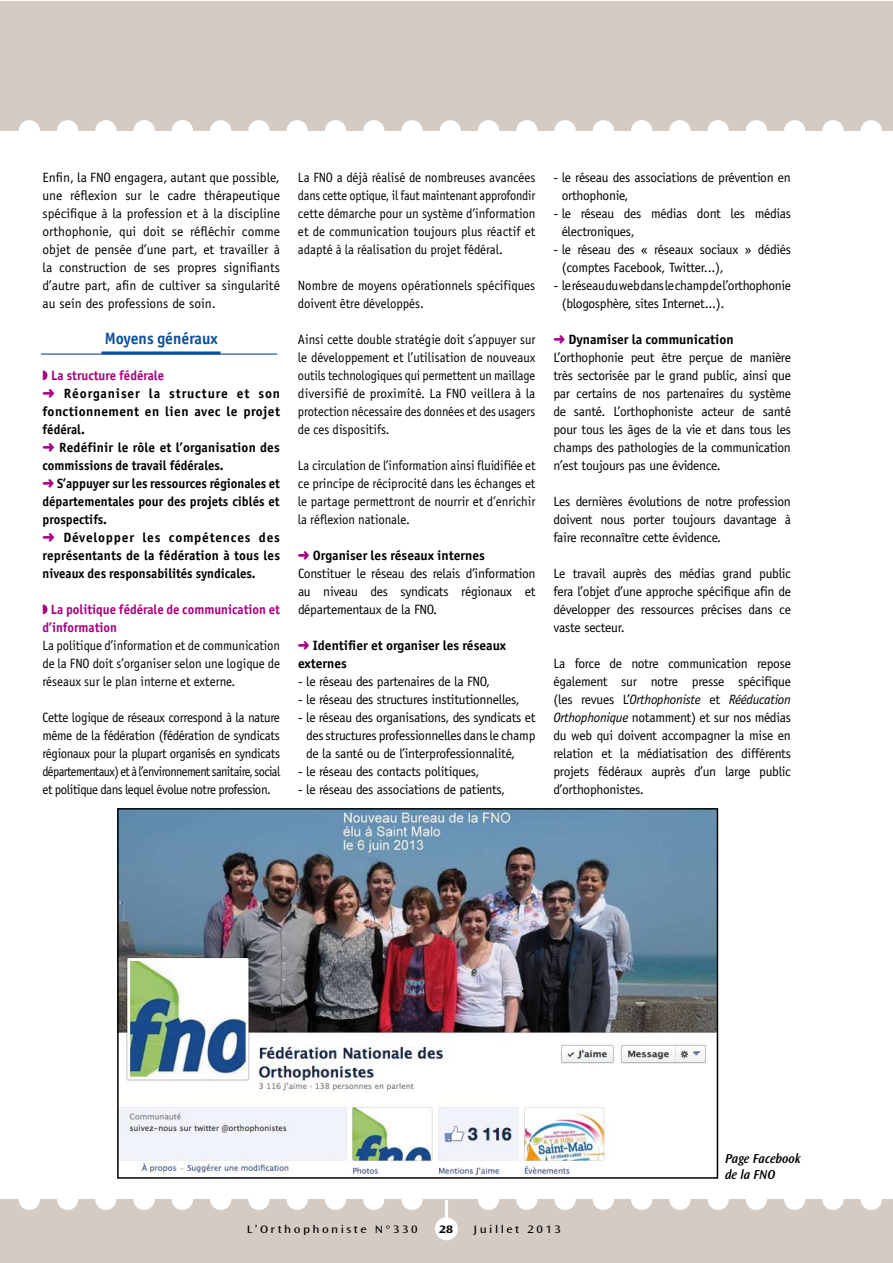
<style>
.page{position:relative;width:893px;height:1263px;background:#fff}
.page>*{position:absolute;margin:0;border:0;box-sizing:border-box;transform-origin:0 0}
.t1{font:700 16.5px "Officina Sans Std";color:#0a509c;scale:.95 1}
.t2{font:13.5px/18px "Officina Sans Std";letter-spacing:-.02em;color:#000;text-align:justify}
.t3{font:13.5px/18px "Officina Sans Std";letter-spacing:-.02em;color:#000;text-align:justify;scale:.95 1}
.t4{font:700 13.5px/18px "Officina Sans Std";color:#000}
.t5{font:13.5px/18px "Officina Sans Std";letter-spacing:-.02em;color:#000;text-align:justify;scale:.94 1}
.t6{font:13.5px/18px "Officina Sans Std";color:#000;scale:.96 1}
.t7{font:700 13.5px/18px "Officina Sans Std";color:#a5027d;scale:.95 1}
.t8{font:italic 600 13.5px/16.5px "Ocean Sans Std";color:#000;scale:.95 1}
.t9{font:semi-expanded 11.25px "Ocean Sans Std";letter-spacing:.2em;color:#000;scale:1.1 1}
.t10{font:700 semi-expanded 11.25px "Ocean Sans Std";color:#000;scale:1.1 1}
.s1{color:#a5027d}
.s2{font-weight:700}
.s3{font-style:italic}
</style>
<div class="page">
<div style="left:0;top:1px;width:892px;height:130px;background:#d4cbc5"></div>
<div style="left:19px;top:120px;width:21px;height:21px;background:#fff;border-radius:50%"></div>
<div style="left:57px;top:120px;width:21px;height:21px;background:#fff;border-radius:50%"></div>
<div style="left:95px;top:120px;width:21px;height:21px;background:#fff;border-radius:50%"></div>
<div style="left:133px;top:120px;width:22px;height:21px;background:#fff;border-radius:50%"></div>
<div style="left:172px;top:120px;width:21px;height:21px;background:#fff;border-radius:50%"></div>
<div style="left:210px;top:120px;width:21px;height:21px;background:#fff;border-radius:50%"></div>
<div style="left:248px;top:120px;width:22px;height:21px;background:#fff;border-radius:50%"></div>
<div style="left:287px;top:120px;width:21px;height:21px;background:#fff;border-radius:50%"></div>
<div style="left:325px;top:120px;width:21px;height:21px;background:#fff;border-radius:50%"></div>
<div style="left:363px;top:120px;width:21px;height:21px;background:#fff;border-radius:50%"></div>
<div style="left:401px;top:120px;width:22px;height:21px;background:#fff;border-radius:50%"></div>
<div style="left:440px;top:120px;width:21px;height:21px;background:#fff;border-radius:50%"></div>
<div style="left:478px;top:120px;width:21px;height:21px;background:#fff;border-radius:50%"></div>
<div style="left:516px;top:120px;width:21px;height:21px;background:#fff;border-radius:50%"></div>
<div style="left:554px;top:120px;width:22px;height:21px;background:#fff;border-radius:50%"></div>
<div style="left:593px;top:120px;width:21px;height:21px;background:#fff;border-radius:50%"></div>
<div style="left:631px;top:120px;width:21px;height:21px;background:#fff;border-radius:50%"></div>
<div style="left:669px;top:120px;width:22px;height:21px;background:#fff;border-radius:50%"></div>
<div style="left:708px;top:120px;width:21px;height:21px;background:#fff;border-radius:50%"></div>
<div style="left:746px;top:120px;width:21px;height:21px;background:#fff;border-radius:50%"></div>
<div style="left:784px;top:120px;width:21px;height:21px;background:#fff;border-radius:50%"></div>
<div style="left:822px;top:120px;width:22px;height:21px;background:#fff;border-radius:50%"></div>
<div style="left:861px;top:120px;width:21px;height:21px;background:#fff;border-radius:50%"></div>
<div style="left:0;top:1199px;width:892px;height:64px;background:#d4cbc5"></div>
<div style="left:435px;top:1217px;width:23px;height:23px;background:#fff;border-radius:50%"></div>
<hr style="left:445px;top:1200px;width:3px;height:19px;background:#fff">
<div style="left:19px;top:1189px;width:21px;height:21px;background:#fff;border-radius:50%"></div>
<div style="left:57px;top:1189px;width:21px;height:21px;background:#fff;border-radius:50%"></div>
<div style="left:95px;top:1189px;width:21px;height:21px;background:#fff;border-radius:50%"></div>
<div style="left:133px;top:1189px;width:22px;height:21px;background:#fff;border-radius:50%"></div>
<div style="left:172px;top:1189px;width:21px;height:21px;background:#fff;border-radius:50%"></div>
<div style="left:210px;top:1189px;width:21px;height:21px;background:#fff;border-radius:50%"></div>
<div style="left:248px;top:1189px;width:22px;height:21px;background:#fff;border-radius:50%"></div>
<div style="left:287px;top:1189px;width:21px;height:21px;background:#fff;border-radius:50%"></div>
<div style="left:325px;top:1189px;width:21px;height:21px;background:#fff;border-radius:50%"></div>
<div style="left:363px;top:1189px;width:21px;height:21px;background:#fff;border-radius:50%"></div>
<div style="left:401px;top:1189px;width:22px;height:21px;background:#fff;border-radius:50%"></div>
<div style="left:478px;top:1189px;width:21px;height:21px;background:#fff;border-radius:50%"></div>
<div style="left:516px;top:1189px;width:21px;height:21px;background:#fff;border-radius:50%"></div>
<div style="left:554px;top:1189px;width:22px;height:21px;background:#fff;border-radius:50%"></div>
<div style="left:593px;top:1189px;width:21px;height:21px;background:#fff;border-radius:50%"></div>
<div style="left:631px;top:1189px;width:21px;height:21px;background:#fff;border-radius:50%"></div>
<div style="left:669px;top:1189px;width:21px;height:21px;background:#fff;border-radius:50%"></div>
<div style="left:708px;top:1189px;width:21px;height:21px;background:#fff;border-radius:50%"></div>
<div style="left:746px;top:1189px;width:21px;height:21px;background:#fff;border-radius:50%"></div>
<div style="left:784px;top:1189px;width:21px;height:21px;background:#fff;border-radius:50%"></div>
<div style="left:822px;top:1189px;width:22px;height:21px;background:#fff;border-radius:50%"></div>
<div style="left:861px;top:1189px;width:21px;height:21px;background:#fff;border-radius:50%"></div>
<hr style="left:41px;top:353px;width:236px;height:2px;background:#0a509c">
<div style="left:101px;top:351px;width:120px;height:3px;border:2px solid #0a509c"></div>
<img style="left:120px;top:811px;width:595px;height:365px">
<div style="left:117px;top:808px;width:601px;height:371px;border:2px solid #000"></div>
<p class="t2" style="left:43px;top:168px;width:239px">Enfin, la FNO engagera, autant que possible, une réflexion sur le cadre thérapeutique spécifique à la profession et à la discipline orthophonie, qui doit se réfléchir comme objet de pensée d’une part, et travailler à la construction de ses propres signifiants d’autre part, afin de cultiver sa singularité au sein des professions de soin.</p>
<p class="t1" style="left:105px;top:328px;width:121px">Moyens généraux</p>
<p class="t4" style="left:43px;top:366px;width:239px"><span class="s1">◗ La structure fédérale<br>➜</span> Réorganiser la structure et son fonctionnement en lien avec le projet fédéral.<br><span class="s1">➜</span> Redéfinir le rôle et l’organisation des commissions de travail fédérales.<br><span class="s1">➜</span> S’appuyer sur les ressources régionales et départementales pour des projets ciblés et prospectifs.<br><span class="s1">➜</span> Développer les compétences des représentants de la fédération à tous les niveaux des responsabilités syndicales.</p>
<p class="t7" style="left:43px;top:600px;width:251px">◗ La politique fédérale de communication et d’information</p>
<p class="t5" style="left:43px;top:636px;width:254px">La politique d’information et de communication de la FNO doit s’organiser selon une logique de réseaux sur le plan interne et externe.</p>
<p class="t2" style="left:43px;top:708px;width:239px">Cette logique de réseaux correspond à la nature même de la fédération (fédération de syndicats régionaux pour la plupart organisés en syndicats départementaux) et à l’environnement sanitaire, social et politique dans lequel évolue notre profession.</p>
<p class="t3" style="left:298px;top:168px;width:251px">La FNO a déjà réalisé de nombreuses avancées dans cette optique, il faut maintenant approfondir cette démarche pour un système d’information et de communication toujours plus réactif et adapté à la réalisation du projet fédéral.</p>
<p class="t6" style="left:298px;top:276px;width:249px">Nombre de moyens opérationnels spécifiques doivent être développés.</p>
<p class="t3" style="left:298px;top:330px;width:251px">Ainsi cette double stratégie doit s’appuyer sur le développement et l’utilisation de nouveaux outils technologiques qui permettent un maillage diversifié de proximité. La FNO veillera à la protection nécessaire des données et des usagers de ces dispositifs.</p>
<p class="t5" style="left:298px;top:456px;width:254px">La circulation de l’information ainsi fluidifiée et ce principe de réciprocité dans les échanges et le partage permettront de nourrir et d’enrichir la réflexion nationale.</p>
<p class="t2" style="left:298px;top:546px;width:239px;text-align:left"><span class="s1">➜</span> <span class="s2">Organiser les réseaux internes </span>Constituer le réseau des relais d’information au niveau des syndicats régionaux et départementaux de la FNO.</p>
<p class="t4" style="left:298px;top:636px;width:210px"><span class="s1">➜</span> Identifier et organiser les réseaux externes</p>
<p class="t2" style="left:298px;top:672px;width:194px">- le réseau des partenaires de la FNO,</p>
<p class="t2" style="left:298px;top:690px;width:223px">- le réseau des structures institutionnelles,</p>
<p class="t2" style="left:306px;top:708px;width:231px;text-indent:-8px">- le réseau des organisations, des syndicats et des structures professionnelles dans le champ de la santé ou de l’interprofessionnalité,</p>
<p class="t2" style="left:298px;top:762px;width:183px">- le réseau des contacts politiques,</p>
<p class="t2" style="left:298px;top:780px;width:209px">- le réseau des associations de patients,</p>
<p class="t2" style="left:562px;top:168px;width:231px;text-indent:-8px">- le réseau des associations de prévention en orthophonie,</p>
<p class="t2" style="left:562px;top:204px;width:231px;text-indent:-8px">- le réseau des médias dont les médias électroniques,</p>
<p class="t2" style="left:562px;top:240px;width:231px;text-indent:-8px">- le réseau des « réseaux sociaux » dédiés (comptes Facebook, Twitter...),</p>
<p class="t2" style="left:562px;top:276px;width:231px;text-indent:-8px">- le réseau du web dans le champ de l’orthophonie (blogosphère, sites Internet...).</p>
<p class="t2" style="left:553px;top:330px;width:239px;text-align:left"><span class="s1">➜</span> <span class="s2">Dynamiser la communication </span>L’orthophonie peut être perçue de manière très sectorisée par le grand public, ainsi que par certains de nos partenaires du système de santé. L’orthophoniste acteur de santé pour tous les âges de la vie et dans tous les champs des pathologies de la communication n’est toujours pas une évidence.</p>
<p class="t2" style="left:553px;top:492px;width:239px">Les dernières évolutions de notre profession doivent nous porter toujours davantage à faire reconnaître cette évidence.</p>
<p class="t2" style="left:553px;top:564px;width:239px">Le travail auprès des médias grand public fera l’objet d’une approche spécifique afin de développer des ressources précises dans ce vaste secteur.</p>
<p class="t2" style="left:553px;top:654px;width:239px">La force de notre communication repose également sur notre presse spécifique (les revues L’<span class="s3">Orthophoniste</span> et <span class="s3">Rééducation Orthophonique</span> notamment) et sur nos médias du web qui doivent accompagner la mise en relation et la médiatisation des différents projets fédéraux auprès d’un large public d’orthophonistes.</p>
<p class="t8" style="left:725px;top:1150px;width:81px">Page Facebook de la FNO</p>
<p class="t9" style="left:247px;top:1222px;width:157px">L’Orthophoniste N°330</p>
<p class="t10" style="left:439px;top:1222px;width:14px">28</p>
<p class="t9" style="left:474px;top:1222px;width:81px">Juillet 2013</p>
</div>
